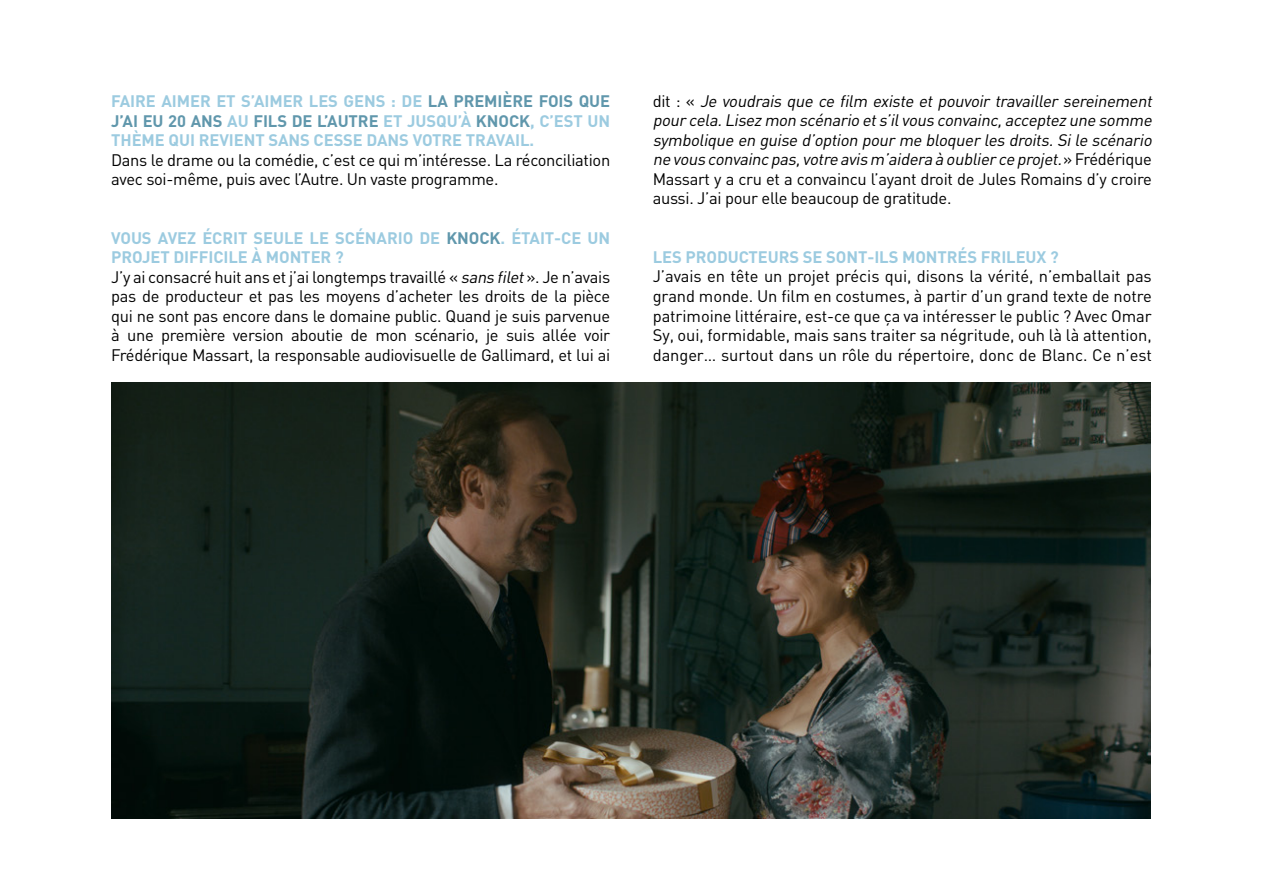
<style>
.page{position:relative;width:1263px;height:893px;background:#fff}
.page>*{position:absolute;margin:0;border:0;box-sizing:border-box;transform-origin:0 0}
.t1{font:16.5px/19.5px "DIN";letter-spacing:-.02em;color:#000}
.t2{font:italic 16.5px/19.5px "DIN";color:#000}
.t3{font:700 16.5px/19.5px "DIN";letter-spacing:-.005em;color:#9ccbe0;text-align:justify}
.s1{color:#6097ac}
.s2{font-weight:700;color:#9ccbe0}
.s3{font-weight:700;color:#6097ac}
.s4{font-style:italic}
.s5{font-style:normal}
</style>
<div class="page">
<img style="left:111px;top:383px;width:1039px;height:435px">
<p class="t3" style="left:111px;top:91px;width:501px">FAIRE AIMER ET S’AIMER LES GENS : DE <span class="s1">LA PREMIÈRE FOIS QUE J’AI EU 20 ANS</span> AU <span class="s1">FILS DE L’AUTRE</span> ET JUSQU’À <span class="s1">KNOCK</span>, C’EST UN THÈME QUI REVIENT SANS CESSE DANS VOTRE TRAVAIL.</p>
<p class="t1" style="left:111px;top:150px;width:501px">Dans le drame ou la comédie, c’est ce qui m’intéresse. La réconciliation avec soi-même, puis avec l’Autre. Un vaste programme.</p>
<p class="t1" style="left:111px;top:228px;width:501px"><span class="s2">VOUS AVEZ ÉCRIT SEULE LE SCÉNARIO DE</span> <span class="s3">KNOCK</span><span class="s2">. ÉTAIT-CE UN PROJET DIFFICILE À MONTER ?<br></span>J’y ai consacré huit ans et j’ai longtemps travaillé « <span class="s4">sans filet</span>». Je n’avais pas de producteur et pas les moyens d’acheter les droits de la pièce qui ne sont pas encore dans le domaine public. Quand je suis parvenue à une première version aboutie de mon scénario, je suis allée voir Frédérique Massart, la responsable audiovisuelle de Gallimard, et lui ai</p>
<p class="t2" style="left:653px;top:91px;width:504px"><span class="s5">d i t : «</span> Je voudrais que ce film existe et pouvoir travailler sereinement pourcela.Lisez mon scénario ets’ilvous convainc,acceptez une somme symbolique en guise d’option pourme bloquerles droits.Sile scénario ne vous convainc pas,votre avis m’aidera à oublierce projet.<span class="s5">» F ré d é r i q u e Massart y a cru et a convaincu l’ayant droit de Jules Romains d’y croire aussi. J’ai pour elle beaucoup de gratitude.</span></p>
<p class="t3" style="left:653px;top:247px;width:407px">LES PRODUCTEURS SE SONT-ILS MONTRÉS FRILEUX ?</p>
<p class="t1" style="left:653px;top:266px;width:501px;text-align:justify">J’avais en tête un projet précis qui, disons la vérité, n’emballait pas grand monde. Un film en costumes, à partir d’un grand texte de notre patrimoine littéraire, est-ce que ça va intéresser le public ? Avec Omar Sy, oui, formidable, mais sans traiter sa négritude, ouh là là attention, danger… surtout dans un rôle du répertoire, donc de Blanc. Ce n’est</p>
</div>
